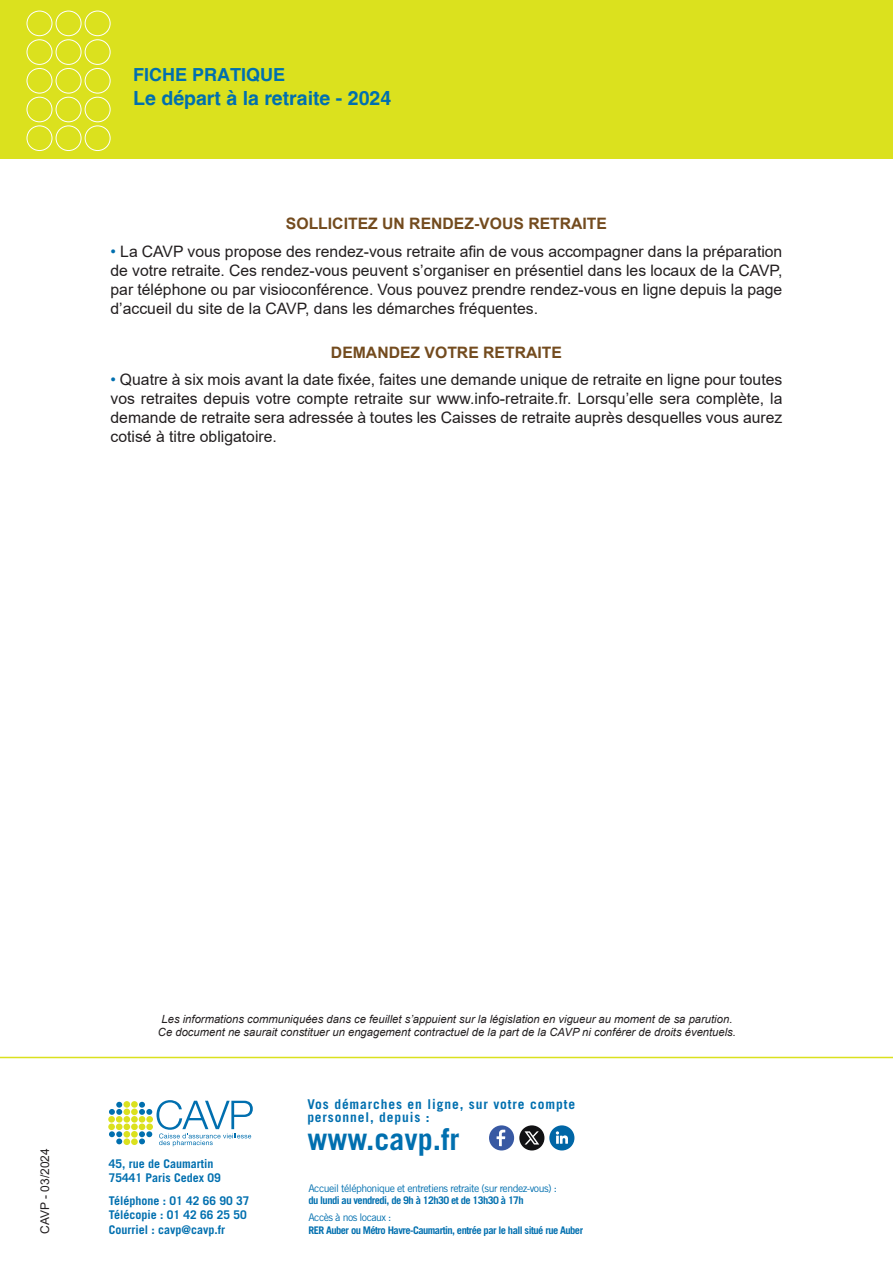
<style>
.page{position:relative;width:893px;height:1263px;background:#fff}
.page>*{position:absolute;margin:0;border:0;box-sizing:border-box;transform-origin:0 0}
.t1{font:700 30px "Trade Gothic LT Std";color:#006faf}
.t2{font:700 19.5px "Helvetica";color:#006faf}
.t3{font:700 18px "Helvetica";color:#006faf}
.t4{font:15.75px/18.9px "Arial";color:#231f20;text-align:justify}
.t5{font:700 15.75px "Arial";color:#734b1e}
.t6{font:700 13.5px/13.5px "Trade Gothic LT Std";letter-spacing:.065em;color:#006faf}
.t7{font:700 12px/14.4px "Trade Gothic LT Std";color:#006faf}
.t8{font:12px "Arial";color:#231f20}
.t9{font:italic 11.25px/13.5px "Arial";color:#231f20;text-align:center}
.t10{font:700 10.5px "Trade Gothic LT Std";letter-spacing:-.05em;color:#006faf}
.t11{font:10.5px "Trade Gothic LT Std";letter-spacing:-.05em;color:#006faf}
.s1{color:#006faf}
</style>
<div class="page">
<div style="left:0;top:0;width:893px;height:158px;background:#dbe11e"></div>
<div style="left:27px;top:97px;width:25px;height:25px;border:1px solid #fff;border-radius:50%"></div>
<div style="left:27px;top:125px;width:25px;height:26px;border:1px solid #fff;border-radius:50%"></div>
<div style="left:85px;top:97px;width:26px;height:25px;border:1px solid #fff;border-radius:50%"></div>
<div style="left:85px;top:125px;width:26px;height:26px;border:1px solid #fff;border-radius:50%"></div>
<div style="left:56px;top:97px;width:25px;height:25px;border:1px solid #fff;border-radius:50%"></div>
<div style="left:56px;top:125px;width:25px;height:26px;border:1px solid #fff;border-radius:50%"></div>
<div style="left:27px;top:68px;width:25px;height:26px;border:1px solid #fff;border-radius:50%"></div>
<div style="left:85px;top:68px;width:26px;height:26px;border:1px solid #fff;border-radius:50%"></div>
<div style="left:56px;top:68px;width:25px;height:26px;border:1px solid #fff;border-radius:50%"></div>
<div style="left:27px;top:39px;width:25px;height:26px;border:1px solid #fff;border-radius:50%"></div>
<div style="left:85px;top:39px;width:26px;height:26px;border:1px solid #fff;border-radius:50%"></div>
<div style="left:56px;top:39px;width:25px;height:26px;border:1px solid #fff;border-radius:50%"></div>
<div style="left:27px;top:11px;width:25px;height:25px;border:1px solid #fff;border-radius:50%"></div>
<div style="left:85px;top:11px;width:26px;height:25px;border:1px solid #fff;border-radius:50%"></div>
<div style="left:56px;top:11px;width:25px;height:25px;border:1px solid #fff;border-radius:50%"></div>
<hr style="left:0;top:1057px;width:893px;height:1px;background:#dbe11e">
<div style="left:108px;top:1116px;width:7px;height:6px;background:#dbe11e;border-radius:50%"></div>
<div style="left:108px;top:1123px;width:7px;height:7px;background:#dbe11e;border-radius:50%"></div>
<svg style="left:109px;top:1102px;width:13px;height:13px"></svg>
<div style="left:116px;top:1116px;width:7px;height:6px;background:#dbe11e;border-radius:50%"></div>
<div style="left:116px;top:1123px;width:7px;height:7px;background:#dbe11e;border-radius:50%"></div>
<svg style="left:109px;top:1131px;width:13px;height:13px"></svg>
<div style="left:123px;top:1101px;width:7px;height:7px;background:#dbe11e;border-radius:50%"></div>
<div style="left:123px;top:1108px;width:7px;height:7px;background:#dbe11e;border-radius:50%"></div>
<div style="left:123px;top:1116px;width:7px;height:6px;background:#dbe11e;border-radius:50%"></div>
<div style="left:123px;top:1123px;width:7px;height:7px;background:#dbe11e;border-radius:50%"></div>
<div style="left:123px;top:1131px;width:7px;height:6px;background:#dbe11e;border-radius:50%"></div>
<div style="left:123px;top:1138px;width:7px;height:7px;background:#dbe11e;border-radius:50%"></div>
<div style="left:131px;top:1101px;width:7px;height:7px;background:#dbe11e;border-radius:50%"></div>
<div style="left:131px;top:1108px;width:7px;height:7px;background:#dbe11e;border-radius:50%"></div>
<div style="left:131px;top:1116px;width:7px;height:6px;background:#dbe11e;border-radius:50%"></div>
<div style="left:131px;top:1123px;width:7px;height:7px;background:#dbe11e;border-radius:50%"></div>
<div style="left:131px;top:1131px;width:7px;height:6px;background:#dbe11e;border-radius:50%"></div>
<div style="left:131px;top:1138px;width:7px;height:7px;background:#dbe11e;border-radius:50%"></div>
<svg style="left:139px;top:1100px;width:114px;height:46px"></svg>
<svg style="left:489px;top:1125px;width:85px;height:25px"></svg>
<p class="t3" style="left:133px;top:64px;width:154px">FICHE PRATIQUE</p>
<p class="t2" style="left:133px;top:86px;width:259px">Le départ à la retraite - 2024</p>
<p class="t5" style="left:286px;top:213px;width:323px">SOLLICITEZ UN RENDEZ-VOUS RETRAITE</p>
<p class="t4" style="left:111px;top:242px;width:673px"><span class="s1">•</span> La CAVP vous propose des rendez-vous retraite afin de vous accompagner dans la préparation de votre retraite. Ces rendez-vous peuvent s’organiser en présentiel dans les locaux de la CAVP, par téléphone ou par visioconférence. Vous pouvez prendre rendez-vous en ligne depuis la page d’accueil du site de la CAVP, dans les démarches fréquentes.</p>
<p class="t5" style="left:331px;top:341px;width:233px">DEMANDEZ VOTRE RETRAITE</p>
<p class="t4" style="left:111px;top:370px;width:673px"><span class="s1">•</span> Quatre à six mois avant la date fixée, faites une demande unique de retraite en ligne pour toutes vos retraites depuis votre compte retraite sur www.info-retraite.fr. Lorsqu’elle sera complète, la demande de retraite sera adressée à toutes les Caisses de retraite auprès desquelles vous aurez cotisé à titre obligatoire.</p>
<p class="t8" style="left:37px;top:1234px;width:87px;rotate:-90deg">CAVP - 03/2024</p>
<p class="t9" style="left:158px;top:1012px;width:580px">Les informations communiquées dans ce feuillet s’appuient sur la législation en vigueur au moment de sa parution.<br>Ce document ne saurait constituer un engagement contractuel de la part de la CAVP ni conférer de droits éventuels.</p>
<p class="t7" style="left:109px;top:1156px;width:114px">45, rue de Caumartin<br>75441 Paris Cedex 09</p>
<p class="t7" style="left:109px;top:1193px;width:142px">Téléphone : 01 42 66 90 37<br>Télécopie : 01 42 66 25 50<br>Courriel : cavp@cavp.fr</p>
<p class="t6" style="left:307px;top:1097px;width:269px">Vos démarches en ligne, sur votre compte personnel, depuis :</p>
<h1 class="t1" style="left:307px;top:1120px;width:154px">www.cavp.fr</h1>
<p class="t11" style="left:308px;top:1181px;width:250px">Accueil téléphonique et entretiens retraite (sur rendez-vous) :</p>
<p class="t10" style="left:308px;top:1194px;width:217px">du lundi au vendredi, de 9h à 12h30 et de 13h30 à 17h</p>
<p class="t11" style="left:308px;top:1211px;width:85px">Accès à nos locaux :</p>
<p class="t10" style="left:308px;top:1223px;width:276px">RER Auber ou Métro Havre-Caumartin, entrée par le hall situé rue Auber</p>
</div>
